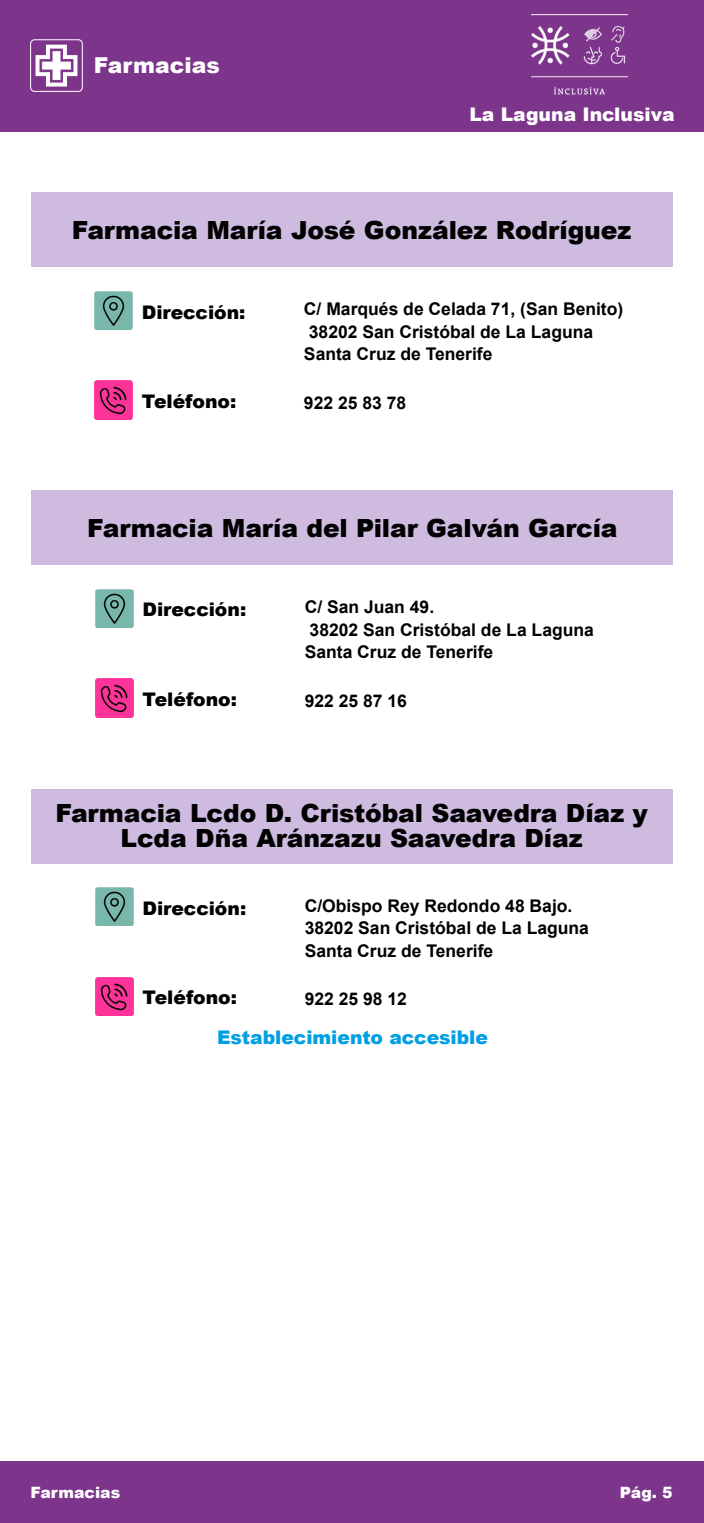
<style>
.page{position:relative;width:704px;height:1523px;background:#fff}
.page>*{position:absolute;margin:0;border:0;box-sizing:border-box;transform-origin:0 0}
.Titulo_texto_base{font:900 25px/25px "Arial";letter-spacing:-.005em;color:#000;text-align:center}
.t1{font:900 21.88px "Arial";color:#fff}
.Tabla_inicial_1{font:900 18.75px "Arial";letter-spacing:-.005em;color:#000}
.Tabla_inicial_4{font:900 18.75px "Arial";letter-spacing:-.005em;color:#009fe3}
.t2{font:900 18.75px "Arial";color:#fff}
.Tabla_inicial_2{font:700 17.5px "Arial";color:#000}
.t3{font:900 15.62px "Arial";color:#fff}
</style>
<div class="page">
<div style="left:0;top:0;width:703px;height:131px;background:#7d348b"></div>
<div style="left:0;top:1460px;width:703px;height:62px;background:#7d348b"></div>
<img style="left:531px;top:14px;width:96px;height:81px">
<img style="left:30px;top:39px;width:53px;height:53px">
<img style="left:94px;top:291px;width:38px;height:38px">
<img style="left:94px;top:381px;width:38px;height:38px">
<div style="left:31px;top:192px;width:641px;height:75px;background:#cebbdf"></div>
<img style="left:95px;top:589px;width:38px;height:38px">
<img style="left:95px;top:679px;width:38px;height:38px">
<img style="left:95px;top:887px;width:38px;height:38px">
<img style="left:95px;top:977px;width:38px;height:38px">
<div style="left:32px;top:490px;width:640px;height:75px;background:#cebbdf"></div>
<div style="left:31px;top:789px;width:641px;height:74px;background:#cebbdf"></div>
<p class="t1" style="left:94px;top:50px;width:127px">Farmacias</p>
<p class="t2" style="left:469px;top:101px;width:207px">La Laguna Inclusiva</p>
<p class="Titulo_texto_base" style="left:72px;top:216px;width:561px">Farmacia María José González Rodríguez</p>
<p class="Tabla_inicial_1" style="left:142px;top:298px;width:105px">Dirección:</p>
<p class="Tabla_inicial_2" style="left:304px;top:297px;width:320px">C/ Marqués de Celada 71, (San Benito)</p>
<p class="Tabla_inicial_2" style="left:308px;top:319px;width:285px">38202 San Cristóbal de La Laguna</p>
<p class="Tabla_inicial_2" style="left:304px;top:342px;width:190px">Santa Cruz de Tenerife</p>
<p class="Tabla_inicial_1" style="left:142px;top:388px;width:96px">Teléfono:</p>
<p class="Tabla_inicial_2" style="left:304px;top:390px;width:104px">922 25 83 78</p>
<p class="Titulo_texto_base" style="left:87px;top:514px;width:531px">Farmacia María del Pilar Galván García</p>
<p class="Tabla_inicial_1" style="left:142px;top:596px;width:105px">Dirección:</p>
<p class="Tabla_inicial_2" style="left:304px;top:595px;width:131px">C/ San Juan 49.</p>
<p class="Tabla_inicial_2" style="left:309px;top:617px;width:285px">38202 San Cristóbal de La Laguna</p>
<p class="Tabla_inicial_2" style="left:304px;top:640px;width:190px">Santa Cruz de Tenerife</p>
<p class="Tabla_inicial_1" style="left:142px;top:686px;width:96px">Teléfono:</p>
<p class="Tabla_inicial_2" style="left:304px;top:688px;width:104px">922 25 87 16</p>
<p class="Titulo_texto_base" style="left:55px;top:800px;width:593px">Farmacia Lcdo D. Cristóbal Saavedra Díaz y<br>Lcda Dña Aránzazu Saavedra Díaz</p>
<p class="Tabla_inicial_1" style="left:142px;top:894px;width:105px">Dirección:</p>
<p class="Tabla_inicial_2" style="left:304px;top:893px;width:269px">C/Obispo Rey Redondo 48 Bajo.</p>
<p class="Tabla_inicial_2" style="left:304px;top:915px;width:285px">38202 San Cristóbal de La Laguna</p>
<p class="Tabla_inicial_2" style="left:304px;top:938px;width:190px">Santa Cruz de Tenerife</p>
<p class="Tabla_inicial_1" style="left:142px;top:984px;width:96px">Teléfono:</p>
<p class="Tabla_inicial_2" style="left:304px;top:986px;width:104px">922 25 98 12</p>
<p class="Tabla_inicial_4" style="left:217px;top:1024px;width:272px">Establecimiento accesible</p>
<p class="t3" style="left:30px;top:1480px;width:91px">Farmacias</p>
<p class="t3" style="left:619px;top:1480px;width:54px">Pág. 5</p>
</div>
